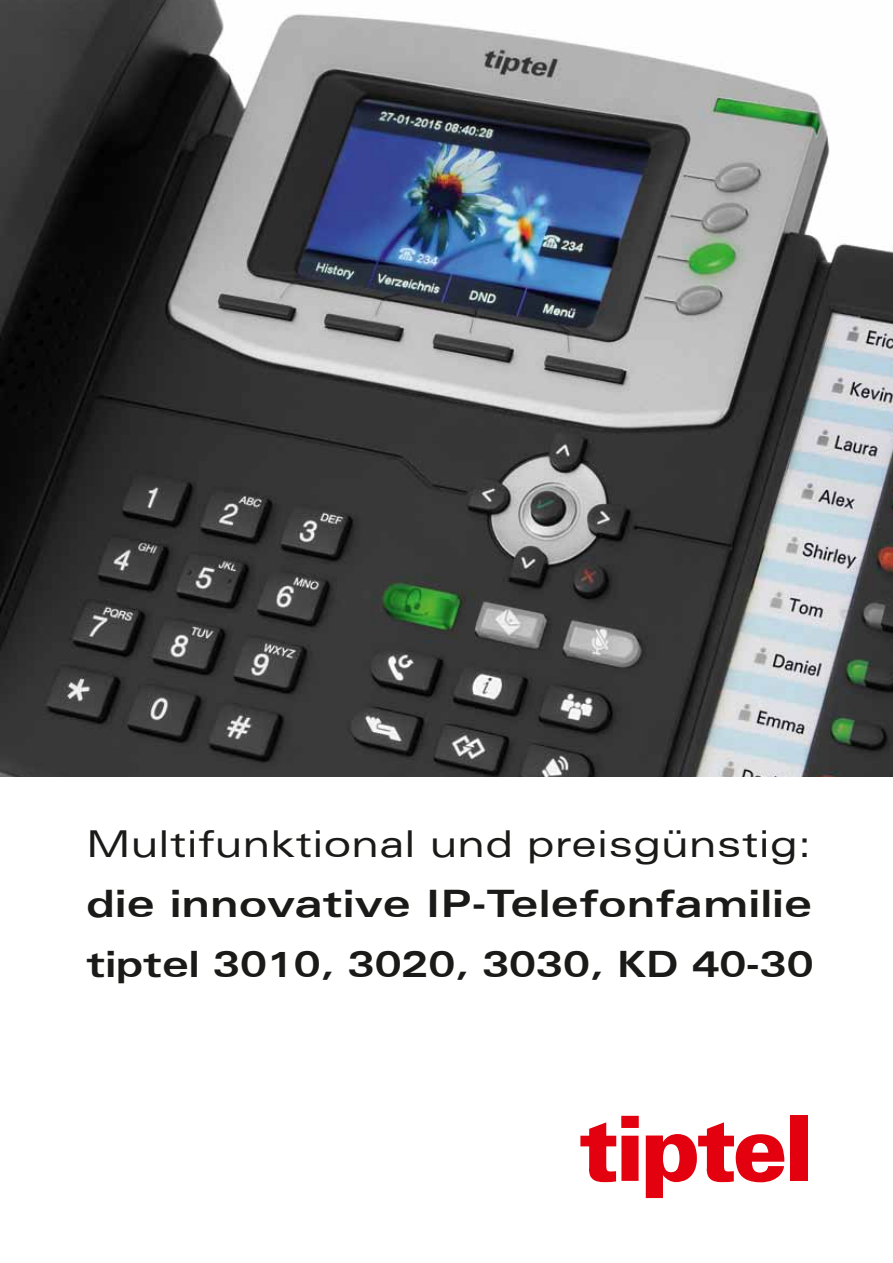
<style>
.page{position:relative;width:893px;height:1263px;background:#fff}
.page>*{position:absolute;margin:0;border:0;box-sizing:border-box;transform-origin:0 0}
.t1{font:90px "USA Black Plain";letter-spacing:-.045em;color:#e3000f}
.t2{font:700 expanded 37.8px "Univers";letter-spacing:.015em;color:#1a1a18}
.t3{font:expanded 37.2px "Univers";letter-spacing:.01em;color:#1a1a18}
.t4{font:700 expanded 36.3px "Univers";color:#1a1a18}
</style>
<div class="page">
<img style="left:0;top:0;width:893px;height:776px">
<p class="t3" style="left:87px;top:822px;width:726px">Multifunktional und preisgünstig:</p>
<p class="t2" style="left:87px;top:882px;width:727px">die innovative IP-Telefonfamilie</p>
<p class="t4" style="left:87px;top:943px;width:728px">tiptel 3010, 3020, 3030, KD 40-30</p>
<h1 class="t1" style="left:579px;top:1093px;width:236px">tiptel</h1>
</div>
